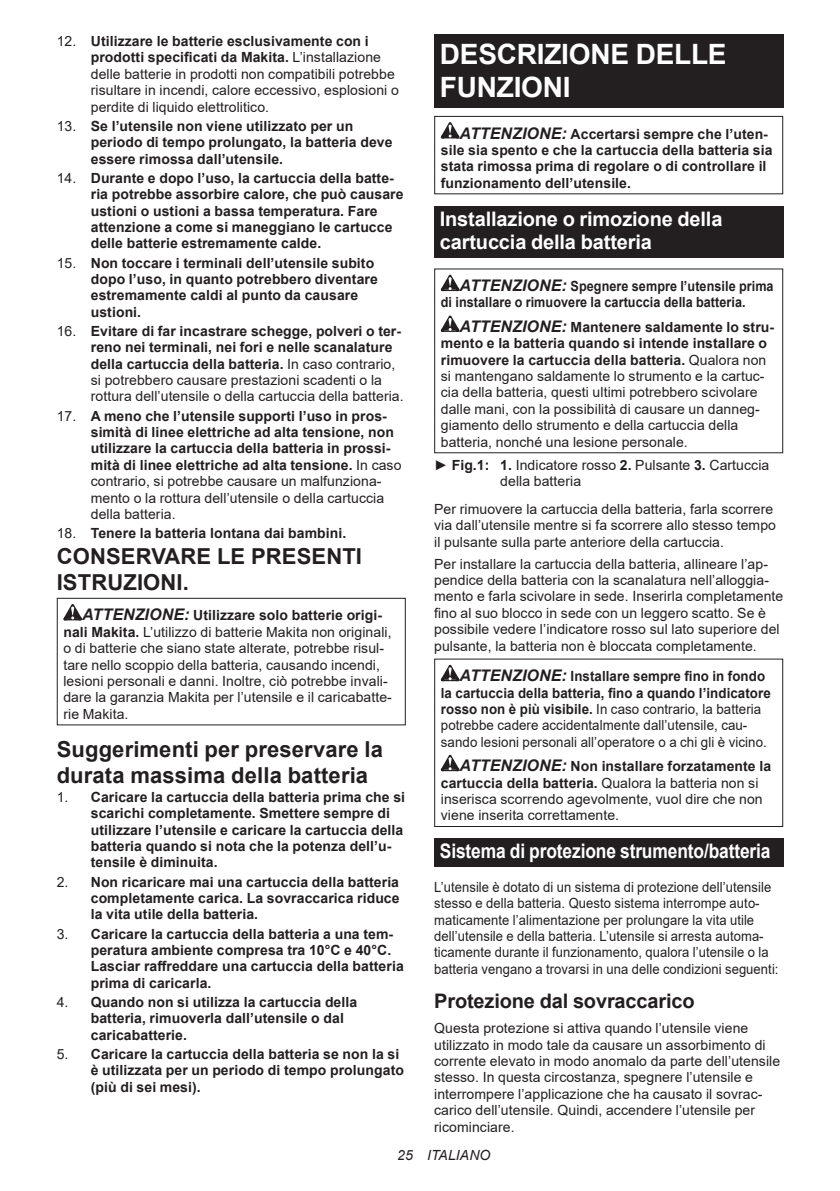
<style>
.page{position:relative;width:840px;height:1191px;background:#fff}
.page>*{position:absolute;margin:0;border:0;box-sizing:border-box;transform-origin:0 0}
.t1{font:700 28px/32.8px "Arial";letter-spacing:-.01em;color:#fff}
.t2{font:700 22px/25.8px "Arial";letter-spacing:.005em;color:#231f20}
.t3{font:700 20px/23.4px "Arial";letter-spacing:-.01em;color:#fff}
.t4{font:700 20px "Arial";letter-spacing:-.01em;color:#fff;scale:.87 1}
.t5{font:700 20px "Arial";letter-spacing:-.01em;color:#231f20}
.t6{font:14px/16.4px "Arial";letter-spacing:.005em;color:#231f20}
.t7{font:700 14px/16.4px "Arial";letter-spacing:.005em;color:#231f20}
.t8{font:14px/16.4px "Arial";letter-spacing:.005em;color:#231f20;scale:.93 1}
.t9{font:14px/16.4px "Arial";letter-spacing:.005em;color:#231f20;scale:.95 1}
.t10{font:700 14px/16.4px "Arial";letter-spacing:.005em;color:#231f20;scale:.9 1}
.t11{font:italic 14px "Arial";letter-spacing:.005em;color:#231f20}
.s1{font-weight:700}
.s2{font-weight:400}
.s3{font-weight:700;font-style:italic;font-size:16px}
.s4{font-style:italic;font-size:16px}
</style>
<div class="page">
<svg style="left:63px;top:604px;width:19px;height:16px"></svg>
<div style="left:57px;top:598px;width:348px;height:127px;border:1px solid #231f20"></div>
<div style="left:434px;top:34px;width:348px;height:74px;background:#231f20"></div>
<svg style="left:440px;top:122px;width:19px;height:16px"></svg>
<div style="left:434px;top:116px;width:348px;height:78px;border:1px solid #231f20"></div>
<div style="left:434px;top:206px;width:348px;height:51px;background:#231f20"></div>
<svg style="left:440px;top:275px;width:19px;height:16px"></svg>
<svg style="left:440px;top:315px;width:19px;height:17px"></svg>
<svg style="left:440px;top:665px;width:19px;height:16px"></svg>
<svg style="left:440px;top:755px;width:19px;height:16px"></svg>
<div style="left:434px;top:658px;width:348px;height:169px;border:1px solid #231f20"></div>
<div style="left:434px;top:838px;width:348px;height:29px;background:#231f20"></div>
<p class="t6" style="left:91px;top:33px;width:309px;text-indent:-34px">12. <span class="s1">Utilizzare le batterie esclusivamente con i prodotti specificati da Makita.</span> L’installazione delle batterie in prodotti non compatibili potrebbe risultare in incendi, calore eccessivo, esplosioni o perdite di liquido elettrolitico.</p>
<p class="t7" style="left:91px;top:118px;width:303px;text-indent:-34px"><span class="s2">13.</span> Se l’utensile non viene utilizzato per un periodo di tempo prolungato, la batteria deve essere rimossa dall’utensile.</p>
<p class="t7" style="left:91px;top:170px;width:314px;text-indent:-34px"><span class="s2">14.</span> Durante e dopo l’uso, la cartuccia della batte&shy;ria potrebbe assorbire calore, che può causare ustioni o ustioni a bassa temperatura. Fare attenzione a come si maneggiano le cartucce delle batterie estremamente calde.</p>
<p class="t7" style="left:91px;top:254px;width:288px;text-indent:-34px"><span class="s2">15.</span> Non toccare i terminali dell’utensile subito dopo l’uso, in quanto potrebbero diventare estremamente caldi al punto da causare ustioni.</p>
<p class="t7" style="left:91px;top:323px;width:314px;text-indent:-34px"><span class="s2">16.</span> Evitare di far incastrare schegge, polveri o ter&shy;reno nei terminali, nei fori e nelle scanalature della cartuccia della batteria. <span class="s2">In caso contrario, si potrebbero causare prestazioni scadenti o la rottura dell’utensile o della cartuccia della batteria.</span></p>
<p class="t7" style="left:91px;top:408px;width:312px;text-indent:-34px"><span class="s2">17.</span> A meno che l’utensile supporti l’uso in pros&shy;simità di linee elettriche ad alta tensione, non utilizzare la cartuccia della batteria in prossi&shy;mità di linee elettriche ad alta tensione. <span class="s2">In caso contrario, si potrebbe causare un malfunziona&shy;mento o la rottura dell’utensile o della cartuccia della batteria.</span></p>
<p class="t7" style="left:57px;top:525px;width:291px"><span class="s2">18.</span> Tenere la batteria lontana dai bambini.</p>
<h2 class="t2" style="left:57px;top:543px;width:307px">CONSERVARE LE PRESENTI<br>ISTRUZIONI.</h2>
<p class="t6" style="left:63px;top:607px;width:330px;text-indent:19px"><span class="s3">ATTENZIONE:</span> <span class="s1">Utilizzare solo batterie origi&shy;nali Makita.</span> L’utilizzo di batterie Makita non originali, o di batterie che siano state alterate, potrebbe risul&shy;tare nello scoppio della batteria, causando incendi, lesioni personali e danni. Inoltre, ciò potrebbe invali&shy;dare la garanzia Makita per l’utensile e il caricabatte&shy;rie Makita.</p>
<h2 class="t2" style="left:57px;top:736px;width:327px">Suggerimenti per preservare la durata massima della batteria</h2>
<p class="t7" style="left:91px;top:789px;width:315px;text-indent:-34px"><span class="s2">1.</span> Caricare la cartuccia della batteria prima che si scarichi completamente. Smettere sempre di utilizzare l’utensile e caricare la cartuccia della batteria quando si nota che la potenza dell’u&shy;tensile è diminuita.</p>
<p class="t7" style="left:91px;top:873px;width:310px;text-align:justify;text-indent:-34px"><span class="s2">2.</span> Non ricaricare mai una cartuccia della batteria completamente carica. La sovraccarica riduce la vita utile della batteria.</p>
<p class="t7" style="left:91px;top:925px;width:314px;text-indent:-34px"><span class="s2">3.</span> Caricare la cartuccia della batteria a una tem&shy;peratura ambiente compresa tra 10°C e 40°C.<br>Lasciar raffreddare una cartuccia della batteria prima di caricarla.</p>
<p class="t7" style="left:91px;top:994px;width:268px;text-indent:-34px"><span class="s2">4.</span> Quando non si utilizza la cartuccia della batteria, rimuoverla dall’utensile o dal caricabatterie.</p>
<p class="t7" style="left:91px;top:1046px;width:314px;text-indent:-34px"><span class="s2">5.</span> Caricare la cartuccia della batteria se non la si è utilizzata per un periodo di tempo prolungato (più di sei mesi).</p>
<h1 class="t1" style="left:439px;top:38px;width:288px">DESCRIZIONE DELLE<br>FUNZIONI</h1>
<p class="t7" style="left:440px;top:125px;width:333px;text-indent:19px"><span class="s4">ATTENZIONE:</span> Accertarsi sempre che l’uten&shy;sile sia spento e che la cartuccia della batteria sia stata rimossa prima di regolare o di controllare il funzionamento dell’utensile.</p>
<h3 class="t3" style="left:439px;top:207px;width:284px">Installazione o rimozione della cartuccia della batteria</h3>
<p class="t10" style="left:440px;top:278px;width:371px;text-indent:19px"><span class="s4">ATTENZIONE:</span> Spegnere sempre l’utensile prima di installare o rimuovere la cartuccia della batteria.</p>
<p class="t6" style="left:440px;top:319px;width:334px;text-indent:19px"><span class="s3">ATTENZIONE:</span> <span class="s1">Mantenere saldamente lo stru&shy;mento e la batteria quando si intende installare o rimuovere la cartuccia della batteria.</span> Qualora non si mantengano saldamente lo strumento e la cartuc&shy;cia della batteria, questi ultimi potrebbero scivolare dalle mani, con la possibilità di causare un danneg&shy;giamento dello strumento e della cartuccia della batteria, nonché una lesione personale.</p>
<p class="t6" style="left:500px;top:456px;width:270px;text-indent:-66px">► <span class="s1">Fig.1: 1.</span> Indicatore rosso <span class="s1">2.</span> Pulsante <span class="s1">3.</span> Cartuccia della batteria</p>
<p class="t6" style="left:434px;top:500px;width:343px">Per rimuovere la cartuccia della batteria, farla scorrere via dall’utensile mentre si fa scorrere allo stesso tempo il pulsante sulla parte anteriore della cartuccia.</p>
<p class="t6" style="left:434px;top:555px;width:350px">Per installare la cartuccia della batteria, allineare l’ap&shy;pendice della batteria con la scanalatura nell’alloggia&shy;mento e farla scivolare in sede. Inserirla completamente fino al suo blocco in sede con un leggero scatto. Se è possibile vedere l’indicatore rosso sul lato superiore del pulsante, la batteria non è bloccata completamente.</p>
<p class="t9" style="left:440px;top:668px;width:348px;text-indent:19px"><span class="s3">ATTENZIONE:</span> <span class="s1">Installare sempre fino in fondo la cartuccia della batteria, fino a quando l’indicatore rosso non è più visibile.</span> In caso contrario, la batteria potrebbe cadere accidentalmente dall’utensile, cau&shy;sando lesioni personali all’operatore o a chi gli è vicino.</p>
<p class="t6" style="left:440px;top:758px;width:331px;text-indent:19px"><span class="s3">ATTENZIONE:</span> <span class="s1">Non installare forzatamente la cartuccia della batteria.</span> Qualora la batteria non si inserisca scorrendo agevolmente, vuol dire che non viene inserita correttamente.</p>
<h3 class="t4" style="left:439px;top:837px;width:381px">Sistema di protezione strumento/batteria</h3>
<p class="t8" style="left:434px;top:878px;width:371px">L’utensile è dotato di un sistema di protezione dell’utensile stesso e della batteria. Questo sistema interrompe auto&shy;maticamente l’alimentazione per prolungare la vita utile dell’utensile e della batteria. L’utensile si arresta automa&shy;ticamente durante il funzionamento, qualora l’utensile o la batteria vengano a trovarsi in una delle condizioni seguenti:</p>
<h3 class="t5" style="left:434px;top:987px;width:262px">Protezione dal sovraccarico</h3>
<p class="t6" style="left:434px;top:1020px;width:347px">Questa protezione si attiva quando l’utensile viene utilizzato in modo tale da causare un assorbimento di corrente elevato in modo anomalo da parte dell’utensile stesso. In questa circostanza, spegnere l’utensile e interrompere l’applicazione che ha causato il sovrac&shy;carico dell’utensile. Quindi, accendere l’utensile per ricominciare.</p>
<p class="t11" style="left:397px;top:1146px;width:95px">25 ITALIANO</p>
</div>
